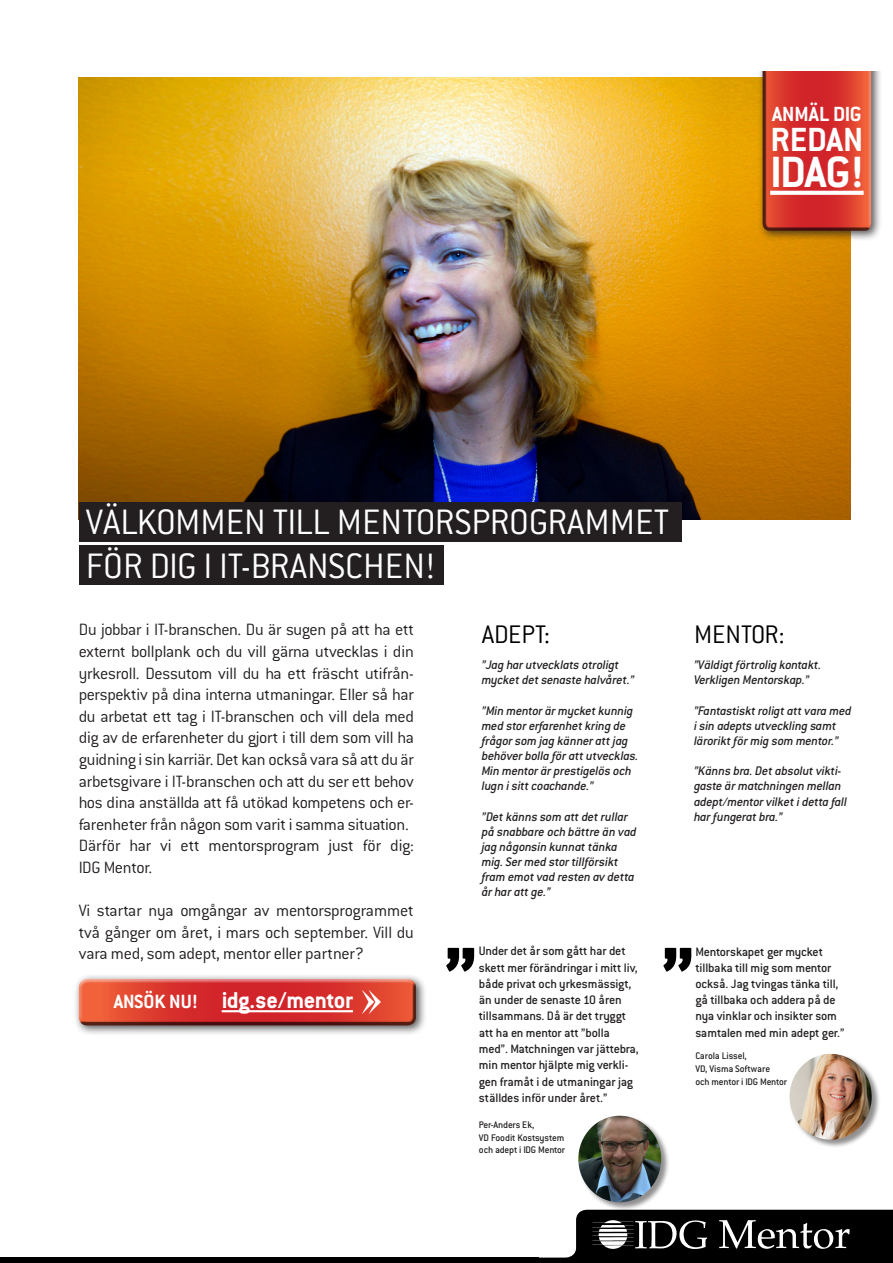
<style>
.page{position:relative;width:893px;height:1263px;background:#fff}
.page>*{position:absolute;margin:0;border:0;box-sizing:border-box;transform-origin:0 0}
.t1{font:700 96px "Conduit ITC";color:#000}
.t2{font:700 48px "Conduit ITC";color:#fff}
.t3{font:300 38.85px/43.5px "Conduit ITC";color:#fff}
.t4{font:700 36.75px "Conduit ITC";color:#fff}
.t5{font:300 27.9px "Conduit ITC";color:#000}
.t6{font:700 25.2px "Conduit ITC";letter-spacing:-.02em;color:#fff}
.t7{font:700 22.5px "Conduit ITC";color:#fff}
.t8{font:300 18px/21.6px "Conduit ITC";letter-spacing:-.015em;color:#231f20;text-align:justify}
.t9{font:italic 500 13.65px/15.1px "Conduit ITC";letter-spacing:-.01em;color:#231f20}
.t10{font:500 13.5px/16.4px "Conduit ITC";letter-spacing:-.01em;color:#231f20}
.t11{font:500 10.5px "Conduit ITC";letter-spacing:-.015em;color:#231f20}
.s1{font-size:21px}
</style>
<div class="page">
<img style="left:79px;top:78px;width:771px;height:442px">
<div style="left:757px;top:0;width:126px;height:242px;background:#231f20;opacity:.75"></div>
<div style="left:761px;top:0;width:111px;height:231px;background:#231f20;opacity:.75"></div>
<svg style="left:770px;top:191px;width:94px;height:4px"></svg>
<div style="left:0;top:0;width:884px;height:71px;background:#fff"></div>
<svg style="left:535px;top:1210px;width:358px;height:53px"></svg>
<div style="left:0;top:1258px;width:539px;height:5px;background:#000"></div>
<div style="left:79px;top:502px;width:603px;height:39px;background:#231f20"></div>
<div style="left:79px;top:545px;width:364px;height:40px;background:#231f20"></div>
<div style="left:73px;top:973px;width:354px;height:64px;background:#231f20;opacity:.75"></div>
<div style="left:78px;top:976px;width:340px;height:47px;background:#fff;opacity:.75"></div>
<div style="left:78px;top:980px;width:340px;height:45px;background:#231f20;opacity:.75"></div>
<hr style="left:222px;top:1010px;width:131px;height:2px;background:#fff">
<svg style="left:362px;top:989px;width:19px;height:25px"></svg>
<div style="left:578px;top:1115px;width:92px;height:96px;background:#231f20;opacity:.5"></div>
<img style="left:578px;top:1116px;width:83px;height:86px">
<div style="left:789px;top:1053px;width:91px;height:95px;background:#231f20;opacity:.5"></div>
<img style="left:789px;top:1054px;width:83px;height:86px">
<p class="t7" style="left:772px;top:101px;width:91px">ANMÄL DIG</p>
<p class="t4" style="left:770px;top:118px;width:95px">REDAN</p>
<p class="t2" style="left:770px;top:144px;width:95px">IDAG!</p>
<p class="t3" style="left:86px;top:501px;width:585px">VÄLKOMMEN TILL MENTORSPROGRAMMET<br>FÖR DIG I IT-BRANSCHEN!</p>
<p class="t8" style="left:79px;top:619px;width:337px">Du jobbar i IT-branschen. Du är sugen på att ha ett externt bollplank och du vill gärna utvecklas i din yrkesroll. Dessutom vill du ha ett fräscht utifrån&shy;perspektiv på dina interna utmaningar. Eller så har du arbetat ett tag i IT-branschen och vill dela med dig av de erfarenheter du gjort i till dem som vill ha guidning i sin karriär. Det kan också vara så att du är arbetsgivare i IT-branschen och att du ser ett behov hos dina anställda att få utökad kompetens och er&shy;farenheter från någon som varit i samma situation.</p>
<p class="t8" style="left:79px;top:835px;width:337px">Därför har vi ett mentorsprogram just för dig:<br>IDG Mentor.</p>
<p class="t8" style="left:79px;top:900px;width:337px">Vi startar nya omgångar av mentorsprogrammet två gånger om året, i mars och september. Vill du vara med, som adept, mentor eller partner?</p>
<p class="t6" style="left:114px;top:986px;width:241px"><span class="s1">ANSÖK NU!</span> idg.se/mentor</p>
<p class="t5" style="left:482px;top:619px;width:70px">ADEPT:</p>
<p class="t9" style="left:482px;top:657px;width:154px">”Jag har utvecklats otroligt mycket det senaste halvåret.”</p>
<p class="t9" style="left:482px;top:703px;width:158px">”Min mentor är mycket kunnig med stor erfarenhet kring de frågor som jag känner att jag behöver bolla för att utvecklas.<br>Min mentor är prestigelös och lugn i sitt coachande.”</p>
<p class="t9" style="left:482px;top:809px;width:156px">”Det känns som att det rullar på snabbare och bättre än vad jag någonsin kunnat tänka mig. Ser med stor tillförsikt fram emot vad resten av detta år har att ge.”</p>
<p class="t5" style="left:694px;top:619px;width:92px">MENTOR:</p>
<p class="t9" style="left:694px;top:657px;width:129px">”Väldigt förtrolig kontakt.</p>
<p class="t9" style="left:694px;top:672px;width:117px">Verkligen Mentorskap.”</p>
<p class="t9" style="left:694px;top:703px;width:159px">”Fantastiskt roligt att vara med i sin adepts utveckling samt lärorikt för mig som mentor.”</p>
<p class="t9" style="left:694px;top:763px;width:155px">”Känns bra. Det absolut vikti&shy;gaste är matchningen mellan adept/mentor vilket i detta fall har fungerat bra.”</p>
<p class="t10" style="left:479px;top:943px;width:161px">Under det år som gått har det skett mer förändringar i mitt liv, både privat och yrkesmässigt, än under de senaste 10 åren tillsammans. Då är det tryggt att ha en mentor att ”bolla med”. Matchningen var jättebra, min mentor hjälpte mig verkli&shy;gen framåt i de utmaningar jag ställdes inför under året.”</p>
<p class="t11" style="left:479px;top:1119px;width:57px">Per-Anders Ek,</p>
<p class="t11" style="left:479px;top:1131px;width:87px">VD Foodit Kostsystem</p>
<p class="t11" style="left:479px;top:1144px;width:88px">och adept i IDG Mentor</p>
<p class="t1" style="left:444px;top:922px;width:35px">”</p>
<p class="t1" style="left:661px;top:922px;width:35px">”</p>
<p class="t10" style="left:695px;top:943px;width:145px">Mentorskapet ger mycket tillbaka till mig som mentor också. Jag tvingas tänka till, gå tillbaka och addera på de nya vinklar och insikter som</p>
<p class="t10" style="left:695px;top:1025px;width:151px">samtalen med min adept ger.”</p>
<p class="t11" style="left:695px;top:1050px;width:53px">Carola Lissel,</p>
<p class="t11" style="left:695px;top:1063px;width:76px">VD, Visma Software</p>
<p class="t11" style="left:695px;top:1075px;width:93px">och mentor i IDG Mentor</p>
</div>
